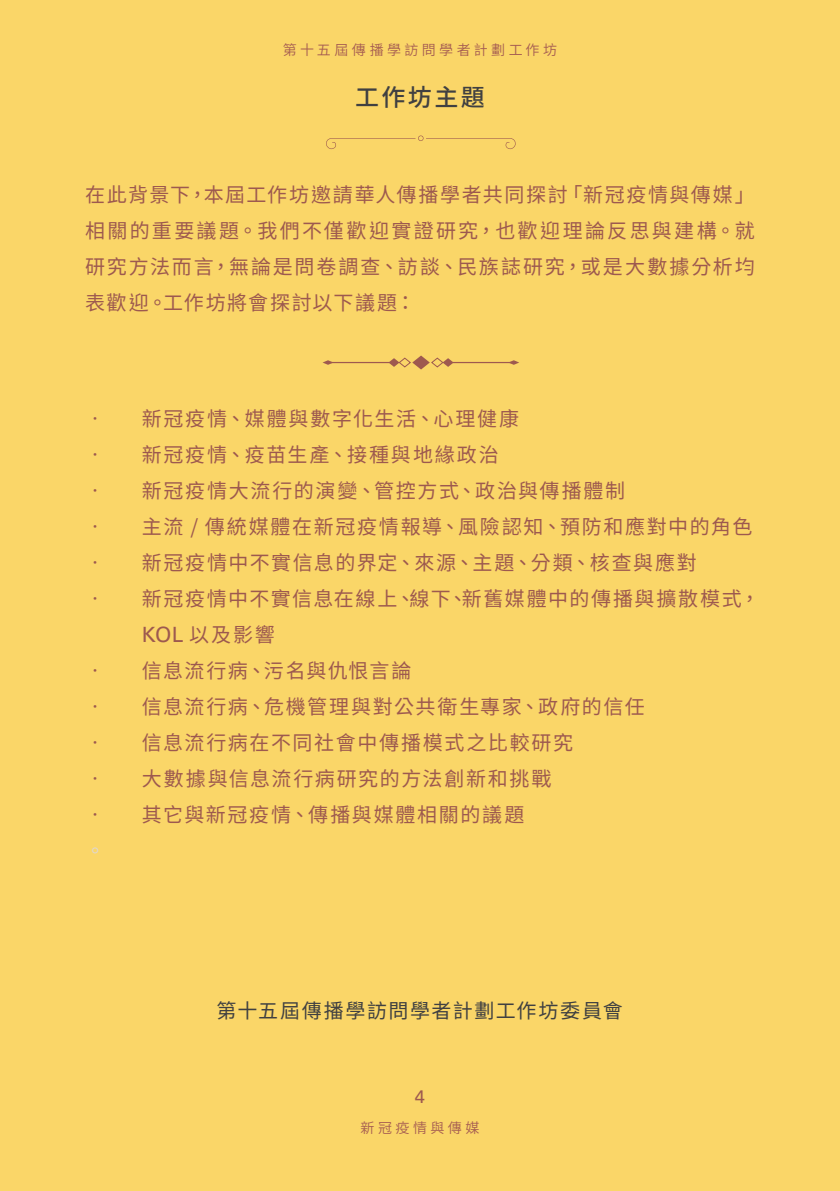
<style>
.page{position:relative;width:840px;height:1191px;background:#fff}
.page>*{position:absolute;margin:0;border:0;box-sizing:border-box;transform-origin:0 0}
.t1{font:500 24px "Noto Sans CJ Ktc";letter-spacing:.1em;color:#404041}
.maintxt{font:20px/36px "Noto Sans CJ Ktc";letter-spacing:.085em;color:#9d594f;text-align:justify}
.maintxt-2{font:20px "Noto Sans CJ Ktc";letter-spacing:.075em;color:#404041}
.maintxt-3{font:20px "Noto Sans CJ Ktc";letter-spacing:.065em;color:#9d594f}
.maintxt-4{font:20px "Noto Sans CJ Ktc";color:#e0d6cf}
.t2{font:18px "Univers LT Std";color:#9d594f}
.t3{font:600 14px "Noto Sans CJ Ktc";letter-spacing:.245em;color:#a55d52}
.s1{font-family:"Univers LT Std";font-size:21px}
</style>
<div class="page">
<div style="left:0;top:0;width:839px;height:1191px;background:#fad668"></div>
<svg style="left:508px;top:360px;width:11px;height:5px"></svg>
<svg style="left:322px;top:360px;width:11px;height:5px"></svg>
<svg style="left:388px;top:355px;width:65px;height:14px"></svg>
<hr style="left:452px;top:362px;width:62px;height:1px;background:#9e594f">
<hr style="left:328px;top:362px;width:62px;height:1px;background:#9e594f">
<svg style="left:326px;top:135px;width:189px;height:14px"></svg>
<p class="t3" style="left:283px;top:42px;width:275px">第十五屆傳播學訪問學者計劃工作坊</p>
<p class="t1" style="left:355px;top:84px;width:131px">工作坊主題</p>
<p class="maintxt" style="left:85px;top:177px;width:670px">在此背景下，本屆工作坊邀請華人傳播學者共同探討「新冠疫情與傳媒」相關的重要議題。我們不僅歡迎實證研究，也歡迎理論反思與建構。就研究方法而言，無論是問卷調查、訪談、民族誌研究，或是大數據分析均表歡迎。工作坊將會探討以下議題：</p>
<p class="maintxt" style="left:85px;top:401px;width:435px">• 新冠疫情、媒體與數字化生活、心理健康</p>
<p class="maintxt" style="left:85px;top:437px;width:415px">• 新冠疫情、疫苗生產、接種與地緣政治</p>
<p class="maintxt" style="left:85px;top:473px;width:541px">• 新冠疫情大流行的演變、管控方式、政治與傳播體制</p>
<p class="maintxt" style="left:85px;top:509px;width:668px">• 主流 / 傳統媒體在新冠疫情報導、風險認知、預防和應對中的角色</p>
<p class="maintxt" style="left:85px;top:545px;width:613px">• 新冠疫情中不實信息的界定、來源、主題、分類、核查與應對</p>
<p class="maintxt" style="left:142px;top:581px;width:619px;text-indent:-57px">• 新冠疫情中不實信息在線上、線下、新舊媒體中的傳播與擴散模式，<br><span class="s1">KOL</span> 以及影響</p>
<p class="maintxt-3" style="left:85px;top:659px;width:327px">• 信息流行病、污名與仇恨言論</p>
<p class="maintxt" style="left:85px;top:689px;width:560px">• 信息流行病、危機管理與對公共衛生專家、政府的信任</p>
<p class="maintxt" style="left:85px;top:725px;width:489px">• 信息流行病在不同社會中傳播模式之比較研究</p>
<p class="maintxt" style="left:85px;top:761px;width:467px">• 大數據與信息流行病研究的方法創新和挑戰</p>
<p class="maintxt" style="left:85px;top:797px;width:440px">• 其它與新冠疫情、傳播與媒體相關的議題</p>
<p class="maintxt-4" style="left:85px;top:839px;width:21px">。</p>
<p class="maintxt-2" style="left:216px;top:999px;width:407px">第十五屆傳播學訪問學者計劃工作坊委員會</p>
<p class="t2" style="left:415px;top:1085px;width:12px">4</p>
<p class="t3" style="left:360px;top:1119px;width:120px">新冠疫情與傳媒</p>
</div>
